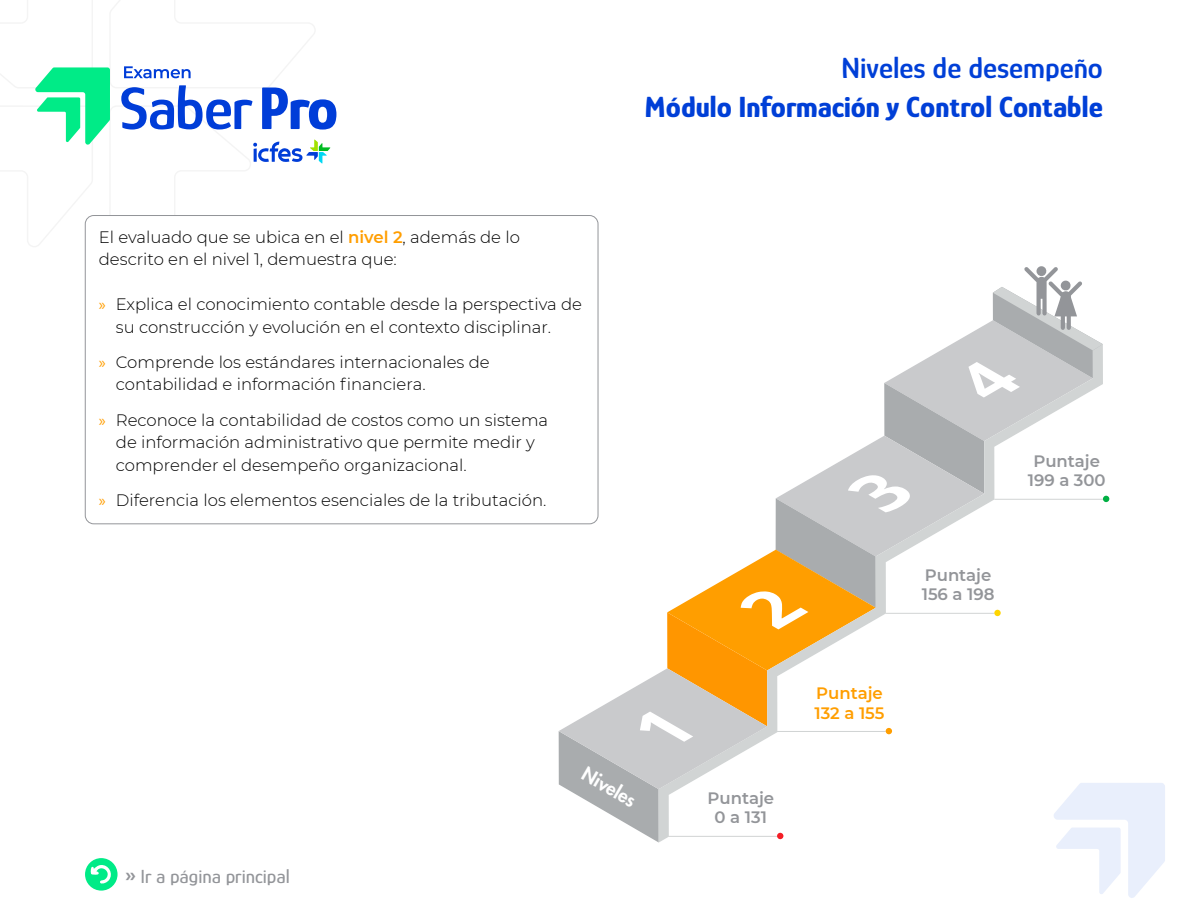
<style>
.page{position:relative;width:1188px;height:918px;background:#fff}
.page>*{position:absolute;margin:0;border:0;box-sizing:border-box;transform-origin:0 0}
.t1{font:800 30px "Glory";color:#003fd7}
.t2{font:600 30px "Glory";color:#003fd7}
.t3{font:500 19.5px "Glory";color:#939599}
.t4{font:800 18.6px "Futura Std";color:#fff}
.Descriptores{font:300 16.5px/22.5px "Montserrat";color:#000}
.t5{font:600 16.5px/19.8px "Montserrat";color:#939599;text-align:center}
.t6{font:600 16.5px/19.8px "Montserrat";color:#ff9e00}
.s1{font-weight:600;color:#ff9e00}
.s2{font-family:"Myriad Pro";font-weight:400;color:#ff9e00}
.s3{font-weight:700}
</style>
<div class="page">
<svg style="left:0;top:0;width:336px;height:312px"></svg>
<svg style="left:559px;top:266px;width:606px;height:632px"></svg>
<div style="left:85px;top:858px;width:33px;height:33px;background:#00eb87;border-radius:50%"></div>
<svg style="left:90px;top:865px;width:24px;height:20px"></svg>
<div style="left:85px;top:216px;width:513px;height:308px;background:#fff;border-radius:9px"></div>
<div style="left:85px;top:215px;width:513px;height:309px;border:1px solid #939599;border-radius:9px"></div>
<h1 class="t2" style="left:841px;top:49px;width:263px">Niveles de desempeño</h1>
<h1 class="t1" style="left:645px;top:88px;width:460px">Módulo Información y Control Contable</h1>
<p class="Descriptores" style="left:99px;top:225px;width:423px">El evaluado que se ubica en el <span class="s1">nivel 2</span>, además de lo descrito en el nivel 1, demuestra que:</p>
<p class="Descriptores" style="left:116px;top:292px;width:468px;text-indent:-17px"><span class="s2">»</span> Explica el conocimiento contable desde la perspectiva de su construcción y evolución en el contexto disciplinar.</p>
<p class="Descriptores" style="left:116px;top:350px;width:375px;text-indent:-17px"><span class="s2">»</span> Comprende los estándares internacionales de contabilidad e información financiera.</p>
<p class="Descriptores" style="left:116px;top:408px;width:434px;text-indent:-17px"><span class="s2">»</span> Reconoce la contabilidad de costos como un sistema de información administrativo que permite medir y comprender el desempeño organizacional.</p>
<p class="Descriptores" style="left:99px;top:488px;width:449px"><span class="s2">»</span> Diferencia los elementos esenciales de la tributación.</p>
<p class="t3" style="left:125px;top:864px;width:167px"><span class="s3">»</span> Ir a página principal</p>
<p class="t4" style="left:590px;top:762px;width:60px;rotate:30deg">Niveles</p>
<p class="t5" style="left:708px;top:787px;width:68px">Puntaje<br>0 a 131</p>
<p class="t6" style="left:814px;top:682px;width:72px">Puntaje<br>132 a 155</p>
<p class="t5" style="left:922px;top:564px;width:74px;text-align:left">Puntaje<br>156 a 198</p>
<p class="t5" style="left:1028px;top:450px;width:79px">Puntaje<br>199 a 300</p>
</div>
